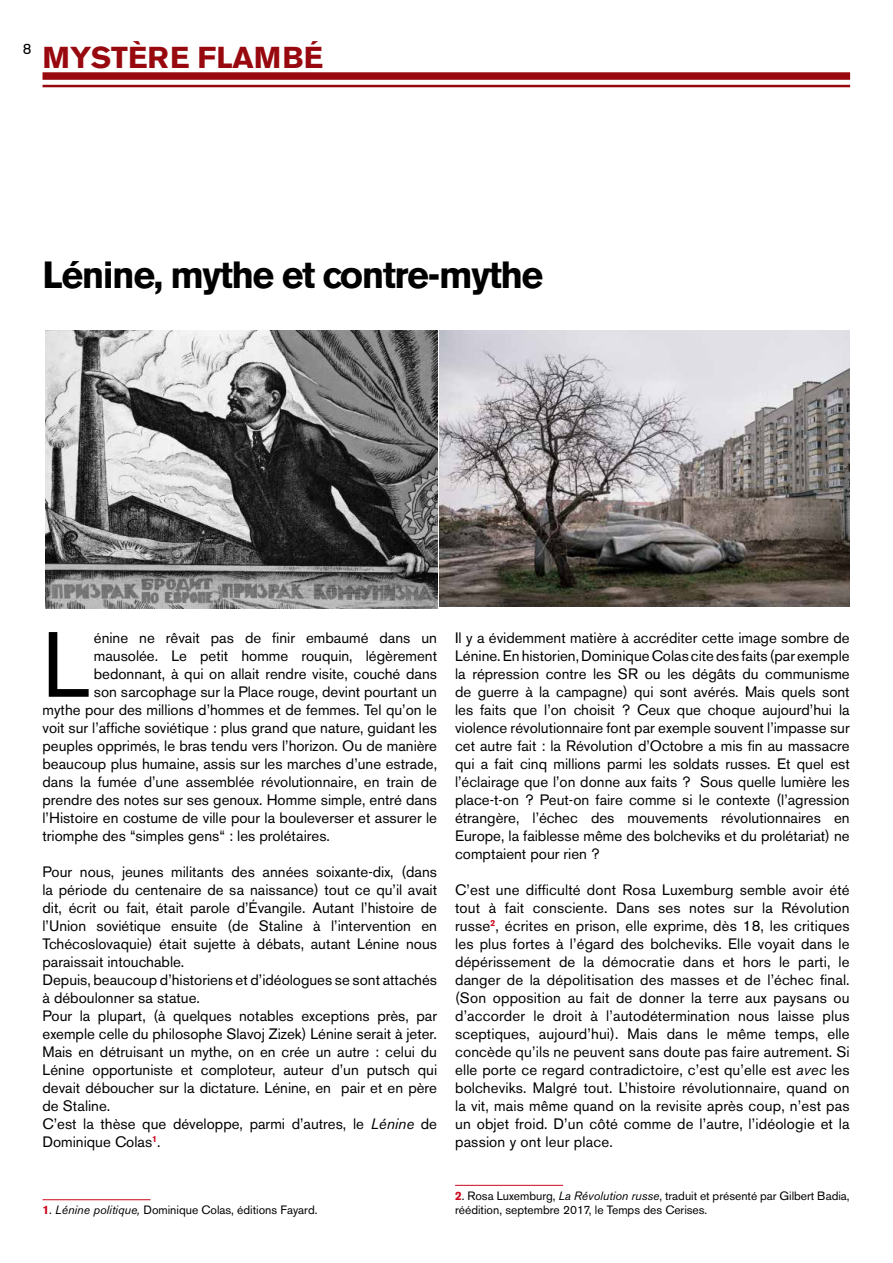
<style>
.page{position:relative;width:893px;height:1263px;background:#fff}
.page>*{position:absolute;margin:0;border:0;box-sizing:border-box;transform-origin:0 0}
.t1{font:91.5px "Akzidenz Grotesk BE";color:#000}
.t2{font:700 37.5px "Akzidenz Grotesk BE";letter-spacing:-.04em;color:#000}
.t3{font:700 30px "Akzidenz Grotesk BE";color:#98090f}
.t4{font:15px/18px "Akzidenz Grotesk BE";color:#000;text-align:justify}
.t5{font:12px/14.4px "Akzidenz Grotesk BE";color:#000}
.s1{font-style:italic}
.s2{font-weight:700;color:#cd071e}
</style>
<div class="page">
<hr style="left:43px;top:1199px;width:108px;height:1px;background:#cd071e">
<hr style="left:455px;top:1185px;width:108px;height:1px;background:#cd071e">
<div style="left:43px;top:72px;width:807px;height:8px;background:#98090f"></div>
<hr style="left:43px;top:85px;width:807px;height:2px;background:#98090f">
<img style="left:440px;top:331px;width:410px;height:275px">
<img style="left:45px;top:331px;width:392px;height:277px">
<p class="t4" style="left:23px;top:40px;width:10px">8</p>
<h3 class="t3" style="left:43px;top:40px;width:282px">MYSTÈRE FLAMBÉ</h3>
<h2 class="t2" style="left:43px;top:253px;width:502px">Lénine, mythe et contre-mythe</h2>
<h1 class="t1" style="left:43px;top:610px;width:49px">L</h1>
<p class="t4" style="left:94px;top:628px;width:345px">énine ne rêvait pas de finir embaumé dans un</p>
<p class="t4" style="left:94px;top:646px;width:345px">mausolée. Le petit homme rouquin, légèrement</p>
<p class="t4" style="left:94px;top:664px;width:345px">bedonnant, à qui on allait rendre visite, couché dans</p>
<p class="t4" style="left:94px;top:682px;width:345px">son sarcophage sur la Place rouge, devint pourtant un</p>
<p class="t4" style="left:43px;top:700px;width:396px">mythe pour des millions d’hommes et de femmes. Tel qu’on le</p>
<p class="t4" style="left:43px;top:718px;width:396px">voit sur l’affiche soviétique : plus grand que nature, guidant les</p>
<p class="t4" style="left:43px;top:736px;width:396px">peuples opprimés, le bras tendu vers l’horizon. Ou de manière</p>
<p class="t4" style="left:43px;top:754px;width:396px">beaucoup plus humaine, assis sur les marches d’une estrade,</p>
<p class="t4" style="left:43px;top:772px;width:396px">dans la fumée d’une assemblée révolutionnaire, en train de</p>
<p class="t4" style="left:43px;top:790px;width:396px">prendre des notes sur ses genoux. Homme simple, entré dans</p>
<p class="t4" style="left:43px;top:808px;width:396px">l’Histoire en costume de ville pour la bouleverser et assurer le</p>
<p class="t4" style="left:43px;top:826px;width:289px">triomphe des “simples gens“ : les prolétaires.</p>
<p class="t4" style="left:43px;top:862px;width:396px;text-align:left">Pour nous, jeunes militants des années soixante-dix, (dans la période du centenaire de sa naissance) tout ce qu’il avait dit, écrit ou fait, était parole d’Évangile. Autant l’histoire de l’Union soviétique ensuite (de Staline à l’intervention en Tchécoslovaquie) était sujette à débats, autant Lénine nous paraissait intouchable.<br>Depuis, beaucoup d’historiens et d’idéologues se sont attachés à déboulonner sa statue.<br>Pour la plupart, (à quelques notables exceptions près, par exemple celle du philosophe Slavoj Zizek) Lénine serait à jeter.<br>Mais en détruisant un mythe, on en crée un autre : celui du Lénine opportuniste et comploteur, auteur d’un putsch qui devait déboucher sur la dictature. Lénine, en pair et en père de Staline.<br>C’est la thèse que développe, parmi d’autres, le <span class="s1">Lénine</span> de Dominique Colas<sup>1</sup>.</p>
<p class="t5" style="left:43px;top:1203px;width:277px"><span class="s2">1</span>. <span class="s1">Lénine politique,</span> Dominique Colas, éditions Fayard.</p>
<p class="t4" style="left:455px;top:628px;width:396px">Il y a évidemment matière à accréditer cette image sombre de Lénine. En historien, Dominique Colas cite des faits (par exemple la répression contre les SR ou les dégâts du communisme de guerre à la campagne) qui sont avérés. Mais quels sont les faits que l’on choisit ? Ceux que choque aujourd’hui la violence révolutionnaire font par exemple souvent l’impasse sur cet autre fait : la Révolution d’Octobre a mis fin au massacre qui a fait cinq millions parmi les soldats russes. Et quel est l’éclairage que l’on donne aux faits ? Sous quelle lumière les place-t-on ? Peut-on faire comme si le contexte (l’agression étrangère, l’échec des mouvements révolutionnaires en Europe, la faiblesse même des bolcheviks et du prolétariat) ne comptaient pour rien ?</p>
<p class="t4" style="left:455px;top:880px;width:396px">C’est une difficulté dont Rosa Luxemburg semble avoir été tout à fait consciente. Dans ses notes sur la Révolution russe<sup>2</sup>, écrites en prison, elle exprime, dès 18, les critiques les plus fortes à l’égard des bolcheviks. Elle voyait dans le dépérissement de la démocratie dans et hors le parti, le danger de la dépolitisation des masses et de l’échec final. (Son opposition au fait de donner la terre aux paysans ou d’accorder le droit à l’autodétermination nous laisse plus sceptiques, aujourd’hui). Mais dans le même temps, elle concède qu’ils ne peuvent sans doute pas faire autrement. Si elle porte ce regard contradictoire, c’est qu’elle est <span class="s1">avec</span> les bolcheviks. Malgré tout. L’histoire révolutionnaire, quand on la vit, mais même quand on la revisite après coup, n’est pas un objet froid. D’un côté comme de l’autre, l’idéologie et la passion y ont leur place.</p>
<p class="t5" style="left:455px;top:1188px;width:396px"><span class="s2">2</span>. Rosa Luxemburg, <span class="s1">La Révolution russe</span>, traduit et présenté par Gilbert Badia, réédition, septembre 2017, le Temps des Cerises.</p>
</div>
